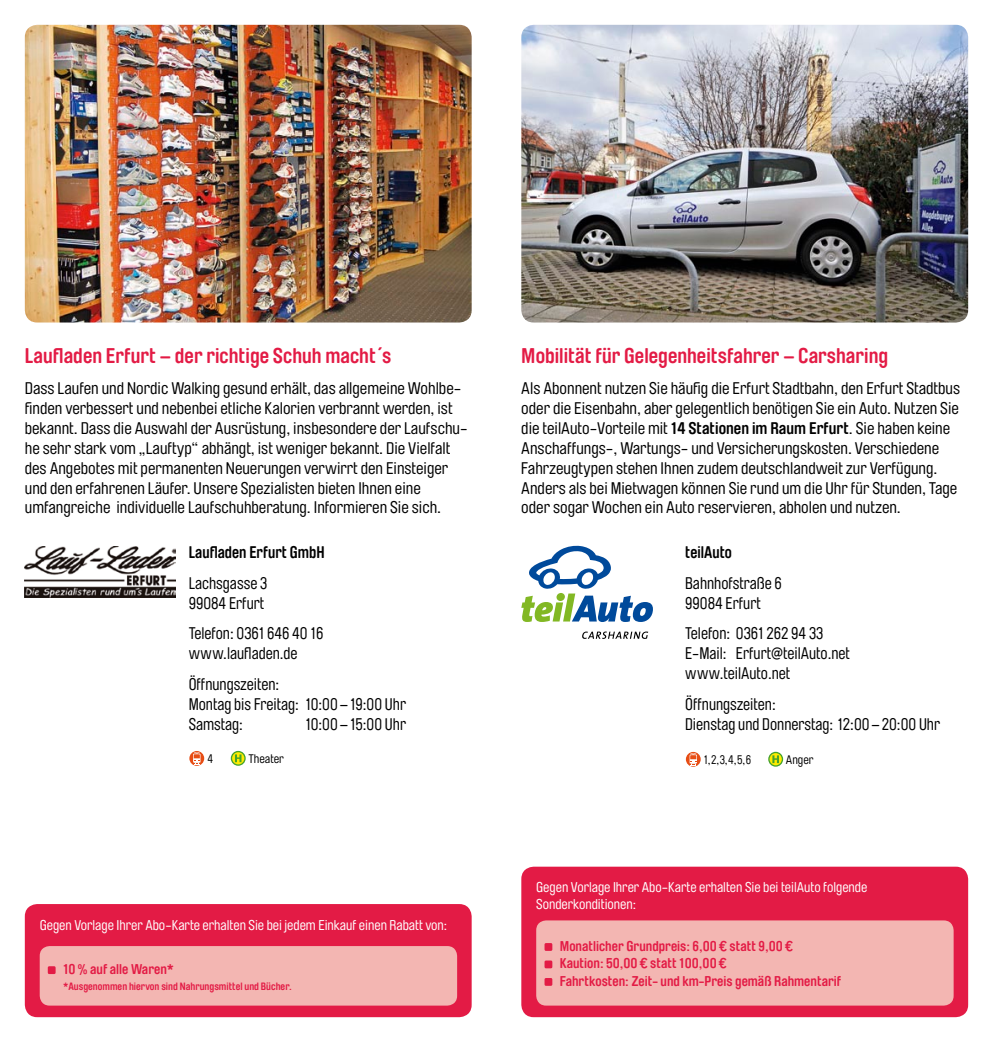
<style>
.page{position:relative;width:993px;height:1042px;background:#fff}
.page>*{position:absolute;margin:0;border:0;box-sizing:border-box;transform-origin:0 0}
.t1{font:700 21px "Brauer Neue";color:#e31b45}
.t2{font:16.62px/19.9px "Brauer Neue";color:#000}
.t3{font:16.62px/19.9px "Brauer Neue";color:#000;scale:.95 1}
.t4{font:700 16.62px "Brauer Neue";color:#000;scale:.95 1}
.t5{font:14px/16.8px "Brauer Neue";color:#fff}
.t6{font:700 14px/17.5px "Brauer Neue";color:#e31b45}
.t7{font:12.25px "Brauer Neue";color:#000;scale:.95 1}
.t8{font:12.25px "Brauer Neue";color:#000}
.t9{font:700 10.5px "Brauer Neue";color:#e31b45}
.s1{font-weight:700}
</style>
<div class="page">
<img style="left:521px;top:25px;width:446px;height:297px">
<div style="left:521px;top:866px;width:446px;height:151px;background:#e31b45;border-radius:12px"></div>
<div style="left:536px;top:920px;width:417px;height:85px;background:#f3b6b2;border-radius:10px"></div>
<svg style="left:521px;top:546px;width:131px;height:76px"></svg>
<svg style="left:582px;top:631px;width:66px;height:8px"></svg>
<div style="left:544px;top:943px;width:8px;height:8px;background:#e31b45"></div>
<div style="left:544px;top:960px;width:8px;height:8px;background:#e31b45"></div>
<div style="left:544px;top:978px;width:8px;height:8px;background:#e31b45"></div>
<svg style="left:768px;top:752px;width:14px;height:14px"></svg>
<div style="left:768px;top:752px;width:14px;height:14px;border:1px solid #45a32b;border-radius:50%"></div>
<svg style="left:772px;top:755px;width:6px;height:8px"></svg>
<svg style="left:685px;top:752px;width:15px;height:15px"></svg>
<svg style="left:689px;top:753px;width:7px;height:13px"></svg>
<img style="left:25px;top:546px;width:150px;height:51px">
<img style="left:25px;top:25px;width:446px;height:297px">
<svg style="left:231px;top:751px;width:14px;height:14px"></svg>
<div style="left:231px;top:751px;width:14px;height:15px;border:1px solid #45a32b;border-radius:50%"></div>
<svg style="left:235px;top:754px;width:6px;height:8px"></svg>
<svg style="left:189px;top:751px;width:15px;height:15px"></svg>
<svg style="left:193px;top:752px;width:7px;height:13px"></svg>
<div style="left:25px;top:904px;width:446px;height:113px;background:#e31b45;border-radius:12px"></div>
<div style="left:40px;top:946px;width:417px;height:59px;background:#f3b6b2;border-radius:10px"></div>
<div style="left:48px;top:966px;width:8px;height:8px;background:#e31b45"></div>
<p class="t1" style="left:25px;top:344px;width:368px">Laufladen Erfurt – der richtige Schuh macht´s</p>
<p class="t2" style="left:25px;top:378px;width:444px">Dass Laufen und Nordic Walking gesund erhält, das allgemeine Wohlbe&shy;finden verbessert und nebenbei etliche Kalorien verbrannt werden, ist bekannt. Dass die Auswahl der Ausrüstung, insbesondere der Laufschu&shy;he sehr stark vom „Lauftyp“ abhängt, ist weniger bekannt. Die Vielfalt des Angebotes mit permanenten Neuerungen verwirrt den Einsteiger und den erfahrenen Läufer. Unsere Spezialisten bieten Ihnen eine umfangreiche individuelle Laufschuhberatung. Informieren Sie sich.</p>
<p class="t4" style="left:189px;top:543px;width:145px">Laufladen Erfurt GmbH</p>
<p class="t3" style="left:189px;top:573px;width:84px">Lachsgasse 3<br>99084 Erfurt</p>
<p class="t3" style="left:189px;top:624px;width:143px">Telefon: 0361 646 40 16 www.laufladen.de</p>
<p class="t3" style="left:189px;top:674px;width:230px">Öffnungszeiten:<br>Montag bis Freitag: 10:00–19:00 Uhr<br>Samstag:</p>
<p class="t3" style="left:305px;top:714px;width:107px">10:00–15:00 Uhr</p>
<p class="t7" style="left:207px;top:752px;width:7px">4</p>
<p class="t8" style="left:248px;top:752px;width:37px">Theater</p>
<p class="t5" style="left:40px;top:916px;width:409px">Gegen Vorlage Ihrer Abo-Karte erhalten Sie bei jedem Einkauf einen Rabatt von:</p>
<p class="t6" style="left:63px;top:960px;width:112px">10% auf alle Waren*</p>
<p class="t9" style="left:63px;top:980px;width:230px">*Ausgenommen hiervon sind Nahrungsmittel und Bücher.</p>
<p class="t1" style="left:521px;top:344px;width:368px">Mobilität für Gelegenheitsfahrer – Carsharing</p>
<p class="t2" style="left:521px;top:378px;width:440px">Als Abonnent nutzen Sie häufig die Erfurt Stadtbahn, den Erfurt Stadtbus oder die Eisenbahn, aber gelegentlich benötigen Sie ein Auto. Nutzen Sie die teilAuto-Vorteile mit <span class="s1">14 Stationen im Raum Erfurt</span>. Sie haben keine Anschaffungs-, Wartungs- und Versicherungskosten. Verschiedene Fahrzeugtypen stehen Ihnen zudem deutschlandweit zur Verfügung.<br>Anders als bei Mietwagen können Sie rund um die Uhr für Stunden, Tage oder sogar Wochen ein Auto reservieren, abholen und nutzen.</p>
<p class="t4" style="left:685px;top:543px;width:51px">teilAuto</p>
<p class="t3" style="left:685px;top:573px;width:103px">Bahnhofstraße 6<br>99084 Erfurt</p>
<p class="t3" style="left:685px;top:624px;width:175px">Telefon: 0361 262 94 33<br>E-Mail: Erfurt@teilAuto.net www.teilAuto.net</p>
<p class="t3" style="left:685px;top:694px;width:270px">Öffnungszeiten:<br>Dienstag und Donnerstag: 12:00–20:00 Uhr</p>
<p class="t7" style="left:703px;top:753px;width:51px">1,2,3,4,5,6</p>
<p class="t8" style="left:785px;top:753px;width:29px">Anger</p>
<p class="t5" style="left:536px;top:879px;width:332px">Gegen Vorlage Ihrer Abo-Karte erhalten Sie bei teilAuto folgende<br>Sonderkonditionen:</p>
<p class="t6" style="left:559px;top:937px;width:283px">Monatlicher Grundpreis: 6,00€ statt 9,00€<br>Kaution: 50,00€ statt 100,00€<br>Fahrtkosten: Zeit- und km-Preis gemäß Rahmentarif</p>
</div>
